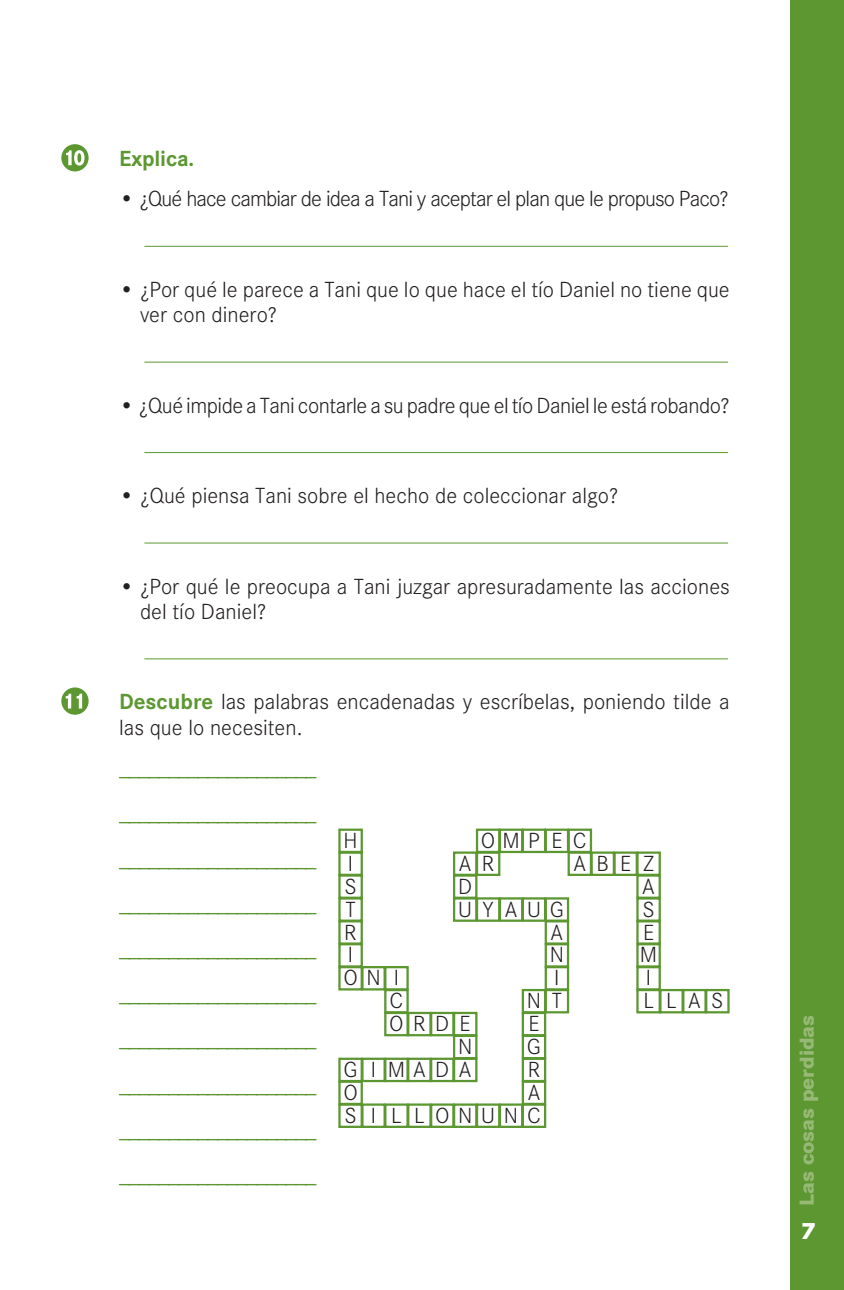
<style>
.page{position:relative;width:844px;height:1290px;background:#fff}
.page>*{position:absolute;margin:0;border:0;box-sizing:border-box;transform-origin:0 0}
.t1{font:300 27.3px/45.1px "Corporate S";color:#5c9731;text-align:justify;scale:.83 1}
.t2{font:800 24.5px "Corporate S";color:#fff}
.t3{font:300 22.75px/25.4px "Corporate S";color:#231f20}
.t4{font:300 22.75px "Corporate S";letter-spacing:-.02em;color:#231f20}
.t5{font:300 22.75px "Corporate S";letter-spacing:-.04em;color:#231f20}
.t6{font:700 22.75px "Corporate S";letter-spacing:-.01em;color:#5c9731}
.t7{font:800 21px "Corporate S";color:#97b976}
.s1{font-weight:700;color:#5c9731}
</style>
<div class="page">
<div style="left:789px;top:0;width:54px;height:1290px;background:#5c9731"></div>
<svg style="left:61px;top:144px;width:28px;height:27px"></svg>
<hr style="left:144px;top:246px;width:583px;height:1px;background:#5c9731">
<hr style="left:144px;top:362px;width:583px;height:1px;background:#5c9731">
<hr style="left:144px;top:452px;width:583px;height:1px;background:#5c9731">
<hr style="left:144px;top:542px;width:583px;height:1px;background:#5c9731">
<hr style="left:144px;top:658px;width:583px;height:1px;background:#5c9731">
<svg style="left:61px;top:687px;width:28px;height:28px"></svg>
<div style="left:338px;top:828px;width:25px;height:25px;border:2px solid #5c9731"></div>
<div style="left:338px;top:851px;width:25px;height:25px;border:2px solid #5c9731"></div>
<div style="left:338px;top:874px;width:25px;height:25px;border:2px solid #5c9731"></div>
<div style="left:338px;top:897px;width:25px;height:25px;border:2px solid #5c9731"></div>
<div style="left:338px;top:920px;width:25px;height:25px;border:2px solid #5c9731"></div>
<div style="left:338px;top:943px;width:25px;height:24px;border:2px solid #5c9731"></div>
<div style="left:338px;top:966px;width:25px;height:24px;border:2px solid #5c9731"></div>
<div style="left:361px;top:966px;width:24px;height:24px;border:2px solid #5c9731"></div>
<div style="left:384px;top:966px;width:24px;height:24px;border:2px solid #5c9731"></div>
<div style="left:384px;top:989px;width:24px;height:24px;border:2px solid #5c9731"></div>
<div style="left:384px;top:1012px;width:24px;height:24px;border:2px solid #5c9731"></div>
<div style="left:407px;top:1012px;width:24px;height:24px;border:2px solid #5c9731"></div>
<div style="left:430px;top:1012px;width:24px;height:24px;border:2px solid #5c9731"></div>
<div style="left:453px;top:1012px;width:24px;height:24px;border:2px solid #5c9731"></div>
<div style="left:453px;top:1035px;width:24px;height:24px;border:2px solid #5c9731"></div>
<div style="left:453px;top:1057px;width:24px;height:25px;border:2px solid #5c9731"></div>
<div style="left:430px;top:1057px;width:24px;height:25px;border:2px solid #5c9731"></div>
<div style="left:407px;top:1057px;width:24px;height:25px;border:2px solid #5c9731"></div>
<div style="left:384px;top:1057px;width:24px;height:25px;border:2px solid #5c9731"></div>
<div style="left:361px;top:1057px;width:24px;height:25px;border:2px solid #5c9731"></div>
<div style="left:338px;top:1057px;width:25px;height:25px;border:2px solid #5c9731"></div>
<div style="left:338px;top:1080px;width:25px;height:25px;border:2px solid #5c9731"></div>
<div style="left:338px;top:1103px;width:25px;height:25px;border:2px solid #5c9731"></div>
<div style="left:361px;top:1103px;width:24px;height:25px;border:2px solid #5c9731"></div>
<div style="left:384px;top:1103px;width:24px;height:25px;border:2px solid #5c9731"></div>
<div style="left:407px;top:1103px;width:24px;height:25px;border:2px solid #5c9731"></div>
<div style="left:430px;top:1103px;width:24px;height:25px;border:2px solid #5c9731"></div>
<div style="left:453px;top:1103px;width:24px;height:25px;border:2px solid #5c9731"></div>
<div style="left:475px;top:1103px;width:25px;height:25px;border:2px solid #5c9731"></div>
<div style="left:498px;top:1103px;width:25px;height:25px;border:2px solid #5c9731"></div>
<div style="left:521px;top:1103px;width:25px;height:25px;border:2px solid #5c9731"></div>
<div style="left:521px;top:1080px;width:25px;height:25px;border:2px solid #5c9731"></div>
<div style="left:521px;top:1057px;width:25px;height:25px;border:2px solid #5c9731"></div>
<div style="left:521px;top:1035px;width:25px;height:24px;border:2px solid #5c9731"></div>
<div style="left:521px;top:1012px;width:25px;height:24px;border:2px solid #5c9731"></div>
<div style="left:521px;top:989px;width:25px;height:24px;border:2px solid #5c9731"></div>
<div style="left:544px;top:989px;width:25px;height:24px;border:2px solid #5c9731"></div>
<div style="left:544px;top:966px;width:25px;height:24px;border:2px solid #5c9731"></div>
<div style="left:544px;top:943px;width:25px;height:24px;border:2px solid #5c9731"></div>
<div style="left:544px;top:920px;width:25px;height:25px;border:2px solid #5c9731"></div>
<div style="left:544px;top:897px;width:25px;height:25px;border:2px solid #5c9731"></div>
<div style="left:521px;top:897px;width:25px;height:25px;border:2px solid #5c9731"></div>
<div style="left:498px;top:897px;width:25px;height:25px;border:2px solid #5c9731"></div>
<div style="left:475px;top:897px;width:25px;height:25px;border:2px solid #5c9731"></div>
<div style="left:453px;top:897px;width:24px;height:25px;border:2px solid #5c9731"></div>
<div style="left:453px;top:874px;width:24px;height:25px;border:2px solid #5c9731"></div>
<div style="left:453px;top:851px;width:24px;height:25px;border:2px solid #5c9731"></div>
<div style="left:475px;top:851px;width:25px;height:25px;border:2px solid #5c9731"></div>
<div style="left:475px;top:828px;width:25px;height:25px;border:2px solid #5c9731"></div>
<div style="left:498px;top:828px;width:25px;height:25px;border:2px solid #5c9731"></div>
<div style="left:521px;top:828px;width:25px;height:25px;border:2px solid #5c9731"></div>
<div style="left:544px;top:828px;width:25px;height:25px;border:2px solid #5c9731"></div>
<div style="left:567px;top:828px;width:25px;height:25px;border:2px solid #5c9731"></div>
<div style="left:567px;top:851px;width:25px;height:25px;border:2px solid #5c9731"></div>
<div style="left:590px;top:851px;width:25px;height:25px;border:2px solid #5c9731"></div>
<div style="left:613px;top:851px;width:24px;height:25px;border:2px solid #5c9731"></div>
<div style="left:636px;top:851px;width:24px;height:25px;border:2px solid #5c9731"></div>
<div style="left:636px;top:874px;width:24px;height:25px;border:2px solid #5c9731"></div>
<div style="left:636px;top:897px;width:24px;height:25px;border:2px solid #5c9731"></div>
<div style="left:636px;top:920px;width:24px;height:25px;border:2px solid #5c9731"></div>
<div style="left:636px;top:943px;width:24px;height:24px;border:2px solid #5c9731"></div>
<div style="left:636px;top:966px;width:24px;height:24px;border:2px solid #5c9731"></div>
<div style="left:636px;top:989px;width:24px;height:24px;border:2px solid #5c9731"></div>
<div style="left:659px;top:989px;width:24px;height:24px;border:2px solid #5c9731"></div>
<div style="left:682px;top:989px;width:24px;height:24px;border:2px solid #5c9731"></div>
<div style="left:705px;top:989px;width:24px;height:24px;border:2px solid #5c9731"></div>
<p class="t6" style="left:119px;top:150px;width:77px">Explica.</p>
<p class="t5" style="left:119px;top:190px;width:611px">• ¿Qué hace cambiar de idea a Tani y aceptar el plan que le propuso Paco?</p>
<p class="t3" style="left:140px;top:279px;width:591px;text-indent:-21px">• ¿Por qué le parece a Tani que lo que hace el tío Daniel no tiene que ver con dinero?</p>
<p class="t4" style="left:119px;top:396px;width:612px">• ¿Qué impide a Tani contarle a su padre que el tío Daniel le está robando?</p>
<p class="t3" style="left:119px;top:485px;width:500px">• ¿Qué piensa Tani sobre el hecho de coleccionar algo?</p>
<p class="t3" style="left:140px;top:575px;width:591px;text-indent:-21px">• ¿Por qué le preocupa a Tani juzgar apresuradamente las acciones del tío Daniel?</p>
<p class="t3" style="left:119px;top:691px;width:612px"><span class="s1">Descubre</span> las palabras encadenadas y escríbelas, poniendo tilde a las que lo necesiten.</p>
<p class="t1" style="left:119px;top:746px;width:239px">____________________ ____________________ ____________________ ____________________ ____________________ ____________________ ____________________ ____________________ ____________________ ____________________</p>
<p class="t3" style="left:481px;top:830px;width:107px">OMPEC</p>
<p class="t3" style="left:573px;top:853px;width:82px">ABEZ</p>
<p class="t3" style="left:642px;top:875px;width:14px">A</p>
<p class="t3" style="left:642px;top:898px;width:14px">S</p>
<p class="t3" style="left:642px;top:921px;width:13px">E</p>
<p class="t3" style="left:639px;top:944px;width:19px">M</p>
<p class="t3" style="left:645px;top:967px;width:7px">I</p>
<p class="t3" style="left:643px;top:990px;width:82px">LLAS</p>
<p class="t3" style="left:343px;top:830px;width:16px">H</p>
<p class="t3" style="left:348px;top:853px;width:7px">I</p>
<p class="t3" style="left:344px;top:875px;width:14px">S</p>
<p class="t3" style="left:345px;top:898px;width:12px">T</p>
<p class="t3" style="left:344px;top:921px;width:14px">R</p>
<p class="t3" style="left:348px;top:944px;width:7px">I</p>
<p class="t3" style="left:343px;top:967px;width:57px">ONI</p>
<p class="t3" style="left:389px;top:990px;width:15px">C</p>
<p class="t3" style="left:389px;top:1013px;width:83px">ORDE</p>
<p class="t3" style="left:458px;top:1036px;width:16px">N</p>
<p class="t3" style="left:343px;top:1059px;width:129px">G IMADA</p>
<p class="t3" style="left:343px;top:1082px;width:16px">O</p>
<p class="t3" style="left:344px;top:1104px;width:198px">S I L LONUNC</p>
<p class="t3" style="left:459px;top:853px;width:37px">A R</p>
<p class="t3" style="left:458px;top:875px;width:16px">D</p>
<p class="t3" style="left:458px;top:898px;width:107px">UYAUG</p>
<p class="t3" style="left:550px;top:921px;width:14px">A</p>
<p class="t3" style="left:549px;top:944px;width:16px">N</p>
<p class="t3" style="left:554px;top:967px;width:7px">I</p>
<p class="t3" style="left:526px;top:990px;width:37px">N T</p>
<p class="t3" style="left:528px;top:1013px;width:13px">E</p>
<p class="t3" style="left:527px;top:1036px;width:15px">G</p>
<p class="t3" style="left:527px;top:1059px;width:14px">R</p>
<p class="t3" style="left:527px;top:1082px;width:14px">A</p>
<p class="t7" style="left:798px;top:1205px;width:192px;rotate:-90deg">Las cosas perdidas</p>
<p class="t2" style="left:800px;top:1222px;width:17px">7</p>
</div>
